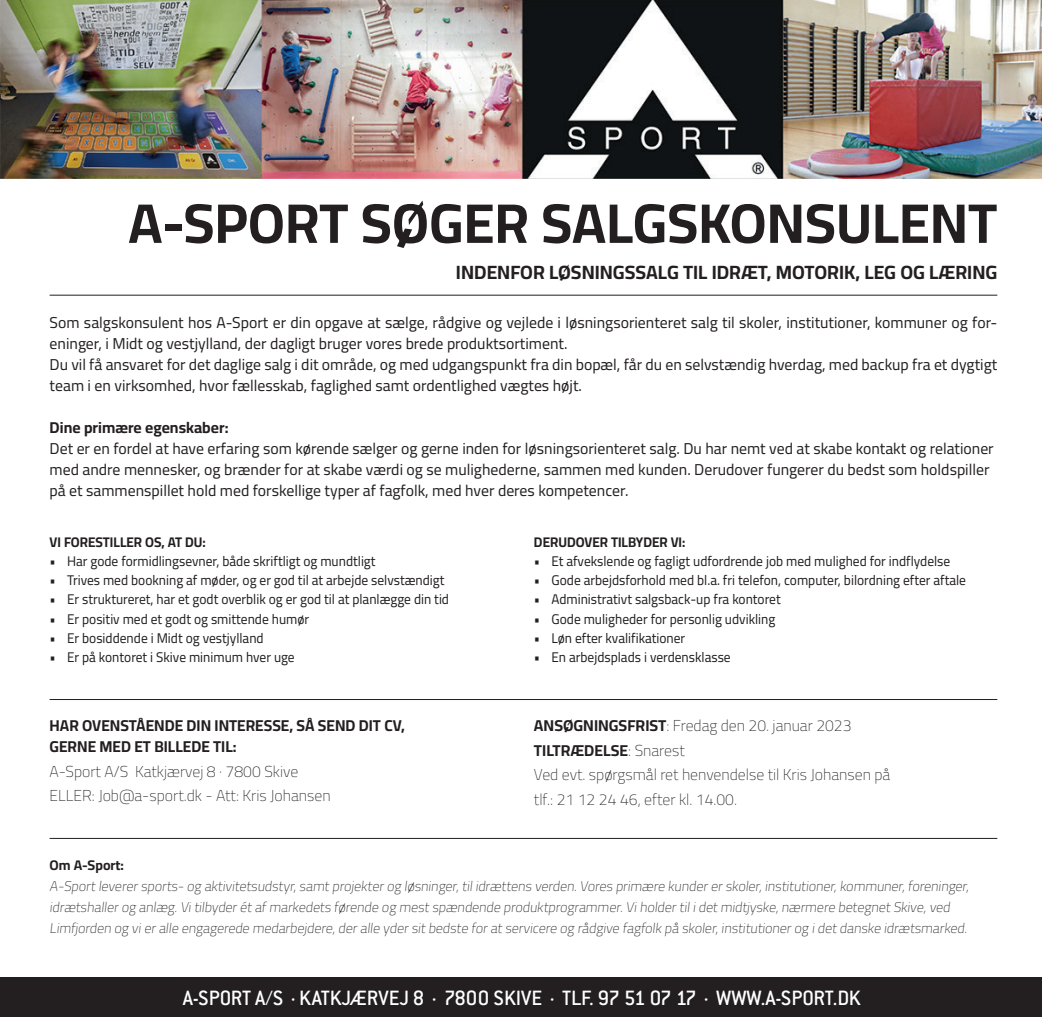
<style>
.page{position:relative;width:1042px;height:1017px;background:#fff}
.page>*{position:absolute;margin:0;border:0;box-sizing:border-box;transform-origin:0 0}
.t1{font:700 56px "Cairo";color:#231f20}
.t2{font:500 22.75px "Conduit ITC Std";color:#fff}
.t3{font:700 19.25px "Cairo";color:#231f20}
.t4{font:15.75px/21px "Cairo";color:#231f20}
.t5{font:200 15.75px/24.5px "Cairo";color:#231f20}
.t6{font:700 15.75px/21px "Cairo";color:#231f20}
.t7{font:14px "Cairo";color:#231f20;scale:.96 1}
.t8{font:200 14px/21px "Cairo";color:#231f20}
.t9{font:700 14px "Cairo";color:#231f20;scale:.96 1}
.t10{font:700 14px "Cairo";color:#231f20}
.s1{font-weight:700}
</style>
<div class="page">
<div style="left:0;top:978px;width:1042px;height:39px;background:#231f20"></div>
<img style="left:0;top:0;width:1042px;height:179px">
<hr style="left:50px;top:699px;width:947px;height:1px;background:#231f20">
<hr style="left:50px;top:838px;width:947px;height:1px;background:#231f20">
<hr style="left:50px;top:295px;width:947px;height:1px;background:#231f20">
<h1 class="t1" style="left:128px;top:182px;width:870px">A-SPORT SØGER SALGSKONSULENT</h1>
<p class="t3" style="left:456px;top:258px;width:543px">INDENFOR LØSNINGSSALG TIL IDRÆT, MOTORIK, LEG OG LÆRING</p>
<p class="t4" style="left:50px;top:312px;width:949px">Som salgskonsulent hos A-Sport er din opgave at sælge, rådgive og vejlede i løsningsorienteret salg til skoler, institutioner, kommuner og for&shy;eninger, i Midt og vestjylland, der dagligt bruger vores brede produktsortiment.<br>Du vil få ansvaret for det daglige salg i dit område, og med udgangspunkt fra din bopæl, får du en selvstændig hverdag, med backup fra et dygtigt team i en virksomhed, hvor fællesskab, faglighed samt ordentlighed vægtes højt.</p>
<p class="t6" style="left:50px;top:417px;width:180px">Dine primære egenskaber:</p>
<p class="t4" style="left:50px;top:438px;width:945px">Det er en fordel at have erfaring som kørende sælger og gerne inden for løsningsorienteret salg. Du har nemt ved at skabe kontakt og relationer med andre mennesker, og brænder for at skabe værdi og se mulighederne, sammen med kunden. Derudover fungerer du bedst som holdspiller på et sammenspillet hold med forskellige typer af fagfolk, med hver deres kompetencer.</p>
<p class="t9" style="left:50px;top:531px;width:164px">VI FORESTILLER OS, AT DU:</p>
<p class="t7" style="left:50px;top:551px;width:341px">• Har gode formidlingsevner, både skriftligt og mundtligt</p>
<p class="t7" style="left:50px;top:570px;width:413px">• Trives med bookning af møder, og er god til at arbejde selvstændigt</p>
<p class="t7" style="left:50px;top:589px;width:418px">• Er struktureret, har et godt overblik og er god til at planlægge din tid</p>
<p class="t7" style="left:50px;top:608px;width:272px">• Er positiv med et godt og smittende humør</p>
<p class="t7" style="left:50px;top:628px;width:224px">• Er bosiddende i Midt og vestjylland</p>
<p class="t7" style="left:50px;top:647px;width:257px">• Er på kontoret i Skive minimum hver uge</p>
<p class="t9" style="left:534px;top:531px;width:159px">DERUDOVER TILBYDER VI:</p>
<p class="t7" style="left:534px;top:551px;width:435px">• Et afvekslende og fagligt udfordrende job med mulighed for indflydelse</p>
<p class="t7" style="left:534px;top:570px;width:452px">• Gode arbejdsforhold med bl.a. fri telefon, computer, bilordning efter aftale</p>
<p class="t7" style="left:534px;top:589px;width:258px">• Administrativt salgsback-up fra kontoret</p>
<p class="t7" style="left:534px;top:608px;width:253px">• Gode muligheder for personlig udvikling</p>
<p class="t7" style="left:534px;top:628px;width:159px">• Løn efter kvalifikationer</p>
<p class="t7" style="left:534px;top:647px;width:206px">• En arbejdsplads i verdensklasse</p>
<p class="t6" style="left:50px;top:715px;width:357px">HAR OVENSTÅENDE DIN INTERESSE, SÅ SEND DIT CV,<br>GERNE MED ET BILLEDE TIL:</p>
<p class="t5" style="left:50px;top:759px;width:282px">A-Sport A/S Katkjærvej 8 · 7800 Skive<br>ELLER: Job@a-sport.dk - Att: Kris Johansen</p>
<p class="t5" style="left:534px;top:714px;width:358px"><span class="s1">ANSØGNINGSFRIST</span>: Fredag den 20. januar 2023<br><span class="s1">TILTRÆDELSE</span>: Snarest<br>Ved evt. spørgsmål ret henvendelse til Kris Johansen på tlf.: 21 12 24 46, efter kl. 14.00.</p>
<p class="t10" style="left:50px;top:855px;width:76px">Om A-Sport:</p>
<p class="t8" style="left:50px;top:876px;width:923px">A-Sportleverersports- og aktivitetsudstyr,samtprojekterog løsninger,tilidrættens verden.Vores primære kundererskoler,institutioner,kommuner,foreninger, idrætshallerog anlæg.Vitilbyderétafmarkedets førende og mestspændende produktprogrammer.Viholdertilidetmidtjyske,nærmere betegnetSkive,ved<br>Limfjorden og vieralle engagerede medarbejdere,deralle ydersitbedste foratservicere og rådgive fagfolk på skoler,institutionerog idetdanske idrætsmarked.</p>
<h2 class="t2" style="left:183px;top:984px;width:679px">A-SPORT A/S ·KATKJÆRVEJ 8 · 7800 SKIVE · TLF. 97 51 07 17 · WWW.A-SPORT.DK</h2>
</div>
